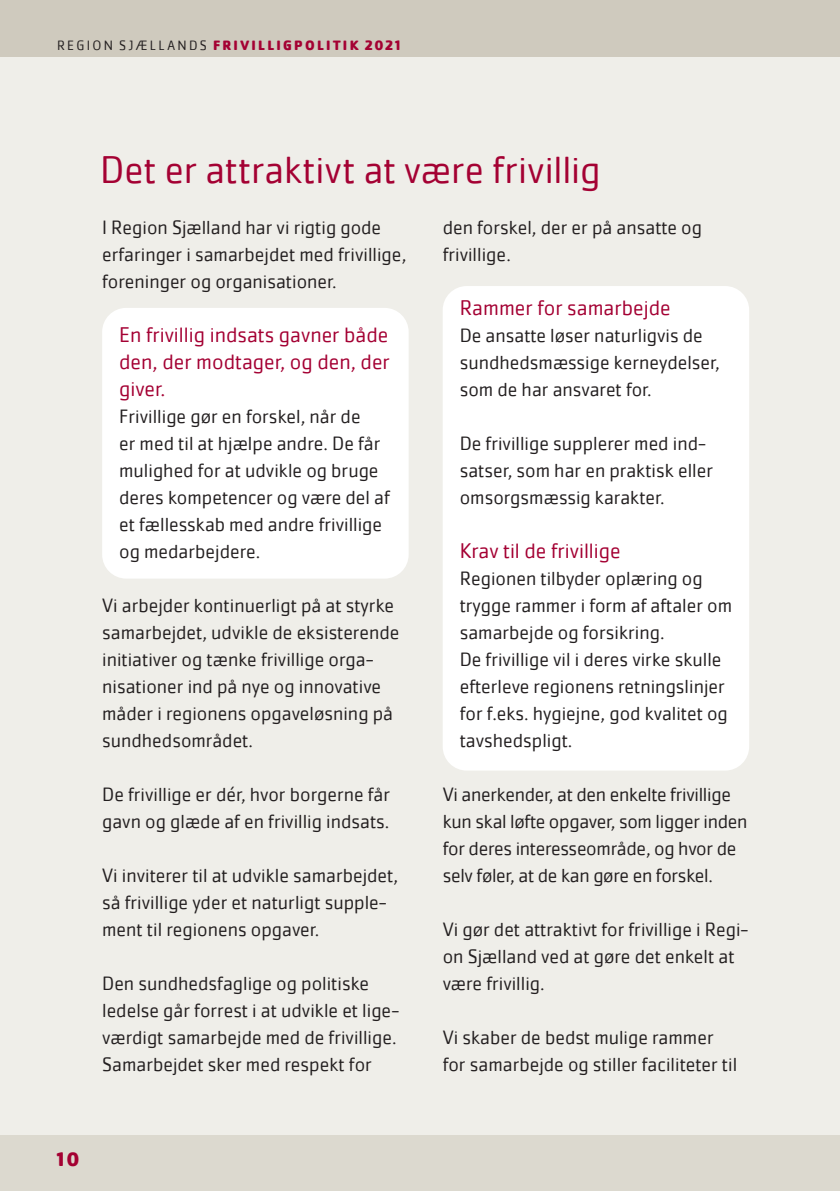
<style>
.page{position:relative;width:840px;height:1191px;background:#fff}
.page>*{position:absolute;margin:0;border:0;box-sizing:border-box;transform-origin:0 0}
.t1{font:300 40px "Cachet Pro";color:#a40133}
.t2{font:300 22px/27px "Cachet Pro";color:#a40133;text-align:justify}
.t3{font:300 20px/27px "Cachet Pro";color:#231f20}
.t4{font:800 20px "Cachet Pro";color:#a40133}
.t5{font:800 14px "Cachet Pro";letter-spacing:.16em;color:#a40133}
.s1{font-weight:300;color:#231f20}
</style>
<div class="page">
<div style="left:0;top:1134px;width:839px;height:57px;background:#dcd9cf"></div>
<div style="left:0;top:51px;width:839px;height:1083px;background:#efeee9"></div>
<div style="left:0;top:0;width:839px;height:57px;background:#cfcabe"></div>
<div style="left:442px;top:286px;width:306px;height:484px;background:#fff;border-radius:24px"></div>
<div style="left:102px;top:308px;width:306px;height:270px;background:#fff;border-radius:24px"></div>
<p class="t5" style="left:57px;top:37px;width:344px"><span class="s1">REGION SJÆLLANDS</span> FRIVILLIGPOLITIK 2021</p>
<h1 class="t1" style="left:100px;top:146px;width:502px">Det er attraktivt at være frivillig</h1>
<p class="t3" style="left:102px;top:214px;width:305px">I Region Sjælland har vi rigtig gode erfaringer i samarbejdet med frivillige, foreninger og organisationer.</p>
<p class="t2" style="left:119px;top:321px;width:272px">En frivillig indsats gavner både den, der modtager, og den, der giver.</p>
<p class="t3" style="left:119px;top:403px;width:272px">Frivillige gør en forskel, når de<br>er med til at hjælpe andre. De får mulighed for at udvikle og bruge deres kompetencer og være del af et fællesskab med andre frivillige og medarbejdere.</p>
<p class="t3" style="left:102px;top:592px;width:298px">Vi arbejder kontinuerligt på at styrke samarbejdet, udvikle de eksisterende initiativer og tænke frivillige orga&shy;nisationer ind på nye og innovative måder i regionens opgaveløsning på sundhedsområdet.</p>
<p class="t3" style="left:102px;top:781px;width:289px">De frivillige er dér, hvor borgerne får gavn og glæde af en frivillig indsats.</p>
<p class="t3" style="left:102px;top:862px;width:297px">Vi inviterer til at udvikle samarbejdet, så frivillige yder et naturligt supple&shy;ment til regionens opgaver.</p>
<p class="t3" style="left:102px;top:970px;width:298px">Den sundhedsfaglige og politiske ledelse går forrest i at udvikle et lige&shy;værdigt samarbejde med de frivillige.<br>Samarbejdet sker med respekt for</p>
<p class="t3" style="left:442px;top:214px;width:261px">den forskel, der er på ansatte og frivillige.</p>
<p class="t2" style="left:459px;top:294px;width:212px">Rammer for samarbejde</p>
<p class="t3" style="left:459px;top:322px;width:261px">De ansatte løser naturligvis de sundhedsmæssige kerneydelser, som de har ansvaret for.</p>
<p class="t3" style="left:459px;top:430px;width:255px">De frivillige supplerer med ind&shy;satser, som har en praktisk eller omsorgsmæssig karakter.</p>
<p class="t2" style="left:459px;top:537px;width:162px">Krav til de frivillige</p>
<p class="t3" style="left:459px;top:565px;width:274px">Regionen tilbyder oplæring og trygge rammer i form af aftaler om samarbejde og forsikring.<br>De frivillige vil i deres virke skulle efterleve regionens retningslinjer for f.eks. hygiejne, god kvalitet og tavshedspligt.</p>
<p class="t3" style="left:442px;top:781px;width:306px">Vi anerkender, at den enkelte frivillige kun skal løfte opgaver, som ligger inden for deres interesseområde, og hvor de selv føler, at de kan gøre en forskel.</p>
<p class="t3" style="left:442px;top:916px;width:307px">Vi gør det attraktivt for frivillige i Regi&shy;on Sjælland ved at gøre det enkelt at være frivillig.</p>
<p class="t3" style="left:442px;top:1024px;width:296px">Vi skaber de bedst mulige rammer for samarbejde og stiller faciliteter til</p>
<p class="t4" style="left:57px;top:1147px;width:24px">10</p>
</div>
